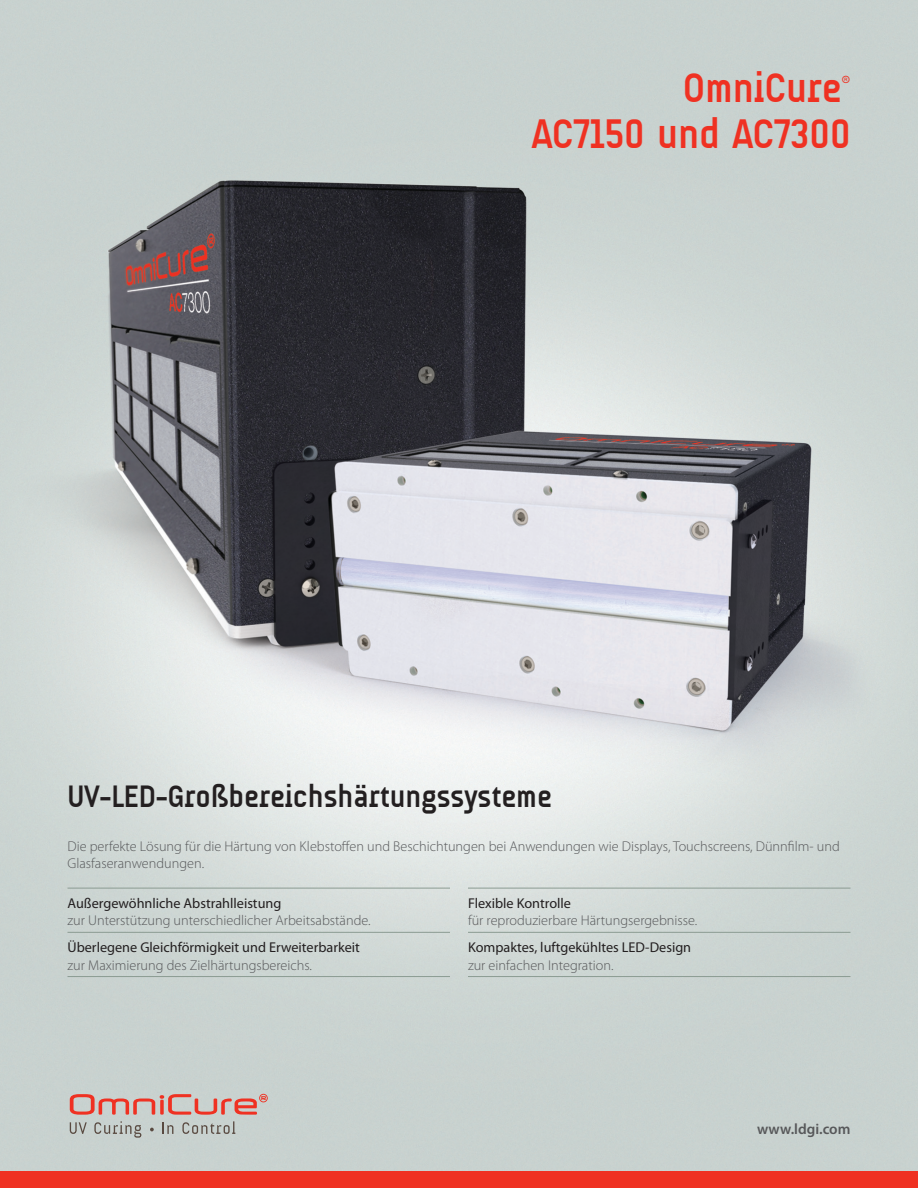
<style>
.page{position:relative;width:918px;height:1188px;background:#fff}
.page>*{position:absolute;margin:0;border:0;box-sizing:border-box;transform-origin:0 0}
.t1{font:700 42px "A Udimat";color:#ef3122}
.t2{font:700 31.5px "A Udimat";color:#231f20}
.t3{font:18px "A Udimat";color:#ef3122}
.t4{font:600 15px "Myriad Pro";color:#57585a}
.t5{font:300 14.25px/17.1px "Myriad Pro";color:#57585a}
.t6{font:14.25px/17.1px "Myriad Pro";color:#231f20}
.s1{font-weight:400;color:#231f20}
.s2{font-weight:300;color:#57585a}
</style>
<div class="page">
<img style="left:0;top:0;width:918px;height:1172px">
<div style="left:0;top:1172px;width:918px;height:16px;background:#ef3122"></div>
<hr style="left:68px;top:888px;width:382px;height:1px;background:#8b9b92">
<hr style="left:68px;top:932px;width:382px;height:1px;background:#8b9b92">
<hr style="left:468px;top:888px;width:382px;height:1px;background:#8b9b92">
<hr style="left:468px;top:932px;width:382px;height:1px;background:#8b9b92">
<hr style="left:68px;top:976px;width:382px;height:1px;background:#8b9b92">
<hr style="left:468px;top:976px;width:382px;height:1px;background:#8b9b92">
<svg style="left:70px;top:1094px;width:198px;height:21px;background:#d49e98"></svg>
<svg style="left:70px;top:1122px;width:17px;height:12px"></svg>
<svg style="left:94px;top:1121px;width:47px;height:17px"></svg>
<svg style="left:150px;top:1128px;width:4px;height:3px"></svg>
<svg style="left:163px;top:1122px;width:10px;height:12px"></svg>
<svg style="left:182px;top:1121px;width:53px;height:13px"></svg>
<p class="t1" style="left:683px;top:64px;width:160px">OmniCure</p>
<p class="t3" style="left:842px;top:72px;width:10px">®</p>
<p class="t1" style="left:532px;top:110px;width:320px">AC7150 und AC7300</p>
<p class="t2" style="left:68px;top:779px;width:486px">UV-LED-Großbereichshärtungssysteme</p>
<p class="t5" style="left:68px;top:838px;width:774px">Die perfekte Lösung für die Härtung von Klebstoffen und Beschichtungen bei Anwendungen wie Displays, Touchscreens, Dünnfilm- und<br>Glasfaseranwendungen.</p>
<p class="t5" style="left:68px;top:895px;width:305px"><span class="s1">Außergewöhnliche Abstrahlleistung<br></span>zur Unterstützung unterschiedlicher Arbeitsabstände.</p>
<p class="t5" style="left:468px;top:895px;width:231px"><span class="s1">Flexible Kontrolle<br></span>für reproduzierbare Härtungsergebnisse.</p>
<p class="t6" style="left:68px;top:939px;width:294px">Überlegene Gleichförmigkeit und Erweiterbarkeit <span class="s2">zur Maximierung des Zielhärtungsbereichs.</span></p>
<p class="t6" style="left:468px;top:939px;width:225px">Kompaktes, luftgekühltes LED-Design <span class="s2">zur einfachen Integration.</span></p>
<p class="t4" style="left:757px;top:1120px;width:95px">www.ldgi.com</p>
</div>
